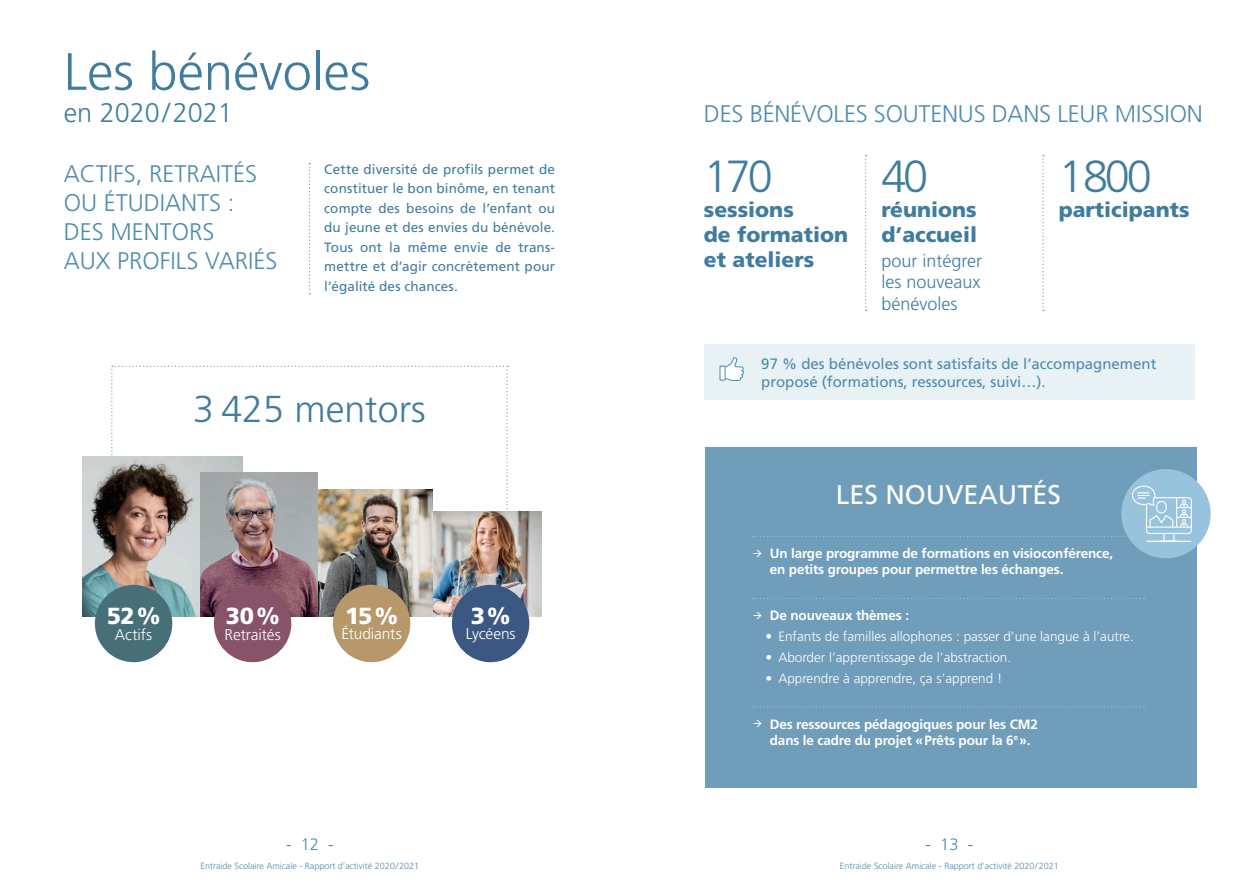
<style>
.page{position:relative;width:1259px;height:893px;background:#fff}
.page>*{position:absolute;margin:0;border:0;box-sizing:border-box;transform-origin:0 0}
.t1{font:52.5px "Frutiger LT 45 Lt";color:#3f7c9f}
.t2{font:45px "Frutiger LT 45 Lt";letter-spacing:-.07em;color:#3f7c9f}
.t3{font:37.5px "Frutiger LT 45 Lt";color:#3f7c9f}
.t4{font:27px "Frutiger LT 55 Rm";color:#fff}
.t5{font:27px "Frutiger LT 45 Lt";color:#3f7c9f}
.t6{font:24px/28.8px "Frutiger LT 45 Lt";color:#4c8bad}
.t7{font:23.25px "Frutiger LT 75 Blk";color:#fff}
.t8{font:21px/25.2px "Frutiger LT 75 Blk";color:#3f7c9f}
.t9{font:18px/21.6px "Frutiger LT 45 Lt";color:#3f7c9f;text-align:justify}
.t10{font:16.5px "Frutiger LT 45 Lt";color:#4c8bad}
.t11{font:15.45px "Frutiger LT 45 Lt";letter-spacing:-.005em;color:#fff}
.t12{font:15px/18px "Frutiger LT 55 Rm";color:#4c8bad}
.t13{font:13.5px/19.5px "Frutiger LT 55 Rm";letter-spacing:.005em;color:#3f7c9f;text-align:justify}
.t14{font:13.5px/16.2px "Frutiger LT 65 Bd";letter-spacing:-.01em;color:#fff}
.t15{font:13.5px "Frutiger LT 45 Lt";color:#fff}
.t16{font:9px "Frutiger LT 45 Lt";color:#4c8bad}
</style>
<div class="page">
<svg style="left:111px;top:366px;width:397px;height:146px"></svg>
<img style="left:432px;top:512px;width:109px;height:105px">
<svg style="left:865px;top:155px;width:1px;height:156px"></svg>
<svg style="left:309px;top:163px;width:1px;height:131px"></svg>
<svg style="left:1042px;top:155px;width:2px;height:156px"></svg>
<div style="left:704px;top:344px;width:491px;height:55px;background:#e8f2f5"></div>
<svg style="left:724px;top:357px;width:20px;height:24px"></svg>
<div style="left:720px;top:366px;width:5px;height:14px;background:#fff"></div>
<img style="left:317px;top:489px;width:115px;height:128px">
<img style="left:82px;top:457px;width:160px;height:160px">
<img style="left:201px;top:472px;width:116px;height:145px">
<div style="left:452px;top:585px;width:77px;height:77px;background:#3b5883;border-radius:50%"></div>
<div style="left:333px;top:585px;width:77px;height:77px;background:#b8986a;border-radius:50%"></div>
<div style="left:214px;top:585px;width:77px;height:77px;background:#865368;border-radius:50%"></div>
<div style="left:95px;top:585px;width:77px;height:77px;background:#466f77;border-radius:50%"></div>
<div style="left:705px;top:447px;width:491px;height:340px;background:#709dba"></div>
<svg style="left:753px;top:536px;width:373px;height:1px"></svg>
<svg style="left:753px;top:598px;width:391px;height:1px"></svg>
<svg style="left:753px;top:706px;width:391px;height:1px"></svg>
<div style="left:1121px;top:469px;width:89px;height:89px;background:#97c4dc;border-radius:50%"></div>
<div style="left:1146px;top:497px;width:45px;height:37px;border:1px solid #fff;border-radius:3px"></div>
<div style="left:1163px;top:533px;width:11px;height:9px;border:1px solid #fff"></div>
<svg style="left:1132px;top:486px;width:59px;height:42px"></svg>
<hr style="left:1146px;top:541px;width:45px;height:1px;background:#fff">
<h1 class="t1" style="left:64px;top:42px;width:308px">Les bénévoles</h1>
<h3 class="t5" style="left:64px;top:98px;width:171px">en 2020/2021</h3>
<h3 class="t6" style="left:704px;top:100px;width:500px">DES BÉNÉVOLES SOUTENUS DANS LEUR MISSION</h3>
<h2 class="t2" style="left:704px;top:151px;width:70px">170</h2>
<h3 class="t8" style="left:704px;top:197px;width:146px">sessions<br>de formation et ateliers</h3>
<h2 class="t2" style="left:881px;top:151px;width:48px">40</h2>
<h3 class="t8" style="left:881px;top:197px;width:97px">réunions d’accueil</h3>
<h3 class="t9" style="left:881px;top:250px;width:102px">pour intégrer les nouveaux bénévoles</h3>
<h2 class="t2" style="left:1058px;top:151px;width:95px">1 800</h2>
<h3 class="t8" style="left:1058px;top:197px;width:132px">participants</h3>
<h3 class="t6" style="left:64px;top:160px;width:215px">ACTIFS, RETRAITÉS<br>OU ÉTUDIANTS :<br>DES MENTORS<br>AUX PROFILS VARIÉS</h3>
<p class="t13" style="left:324px;top:159px;width:232px">Cette diversité de profils permet de constituer le bon binôme, en tenant compte des besoins de l’enfant ou du jeune et des envies du bénévole.<br>Tous ont la même envie de trans&shy;mettre et d’agir concrètement pour l’égalité des chances.</p>
<h3 class="t3" style="left:193px;top:388px;width:234px">3 425 mentors</h3>
<h3 class="t7" style="left:107px;top:602px;width:55px">52%</h3>
<p class="t11" style="left:115px;top:626px;width:39px">Actifs</p>
<h3 class="t7" style="left:226px;top:602px;width:55px">30%</h3>
<p class="t11" style="left:224px;top:626px;width:58px">Retraités</p>
<h3 class="t7" style="left:345px;top:601px;width:55px">15%</h3>
<p class="t11" style="left:341px;top:625px;width:62px">Étudiants</p>
<h3 class="t7" style="left:471px;top:601px;width:41px">3%</h3>
<p class="t11" style="left:466px;top:625px;width:51px">Lycéens</p>
<p class="t10" style="left:286px;top:835px;width:49px">- 12 -</p>
<p class="t16" style="left:201px;top:861px;width:220px">Entraide Scolaire Amicale - Rapport d’activité 2020/2021</p>
<p class="t12" style="left:761px;top:355px;width:397px">97 % des bénévoles sont satisfaits de l’accompagnement proposé (formations, ressources, suivi…).</p>
<h3 class="t4" style="left:836px;top:479px;width:227px">LES NOUVEAUTÉS</h3>
<p class="t14" style="left:770px;top:546px;width:345px;text-indent:-17px">→ Un large programme de formations en visioconférence, en petits groupes pour permettre les échanges.</p>
<p class="t14" style="left:753px;top:608px;width:158px">→ De nouveaux thèmes :</p>
<p class="t15" style="left:765px;top:629px;width:370px">• Enfants de familles allophones : passer d’une langue à l’autre.</p>
<p class="t15" style="left:765px;top:650px;width:247px">• Aborder l’apprentissage de l’abstraction.</p>
<p class="t15" style="left:765px;top:670px;width:238px">• Apprendre à apprendre, ça s’apprend !</p>
<p class="t14" style="left:770px;top:716px;width:270px;text-indent:-17px">→ Des ressources pédagogiques pour les CM2 dans le cadre du projet « Prêts pour la 6<sup>e</sup> ».</p>
<p class="t10" style="left:925px;top:835px;width:49px">- 13 -</p>
<p class="t16" style="left:840px;top:861px;width:220px">Entraide Scolaire Amicale - Rapport d’activité 2020/2021</p>
</div>
